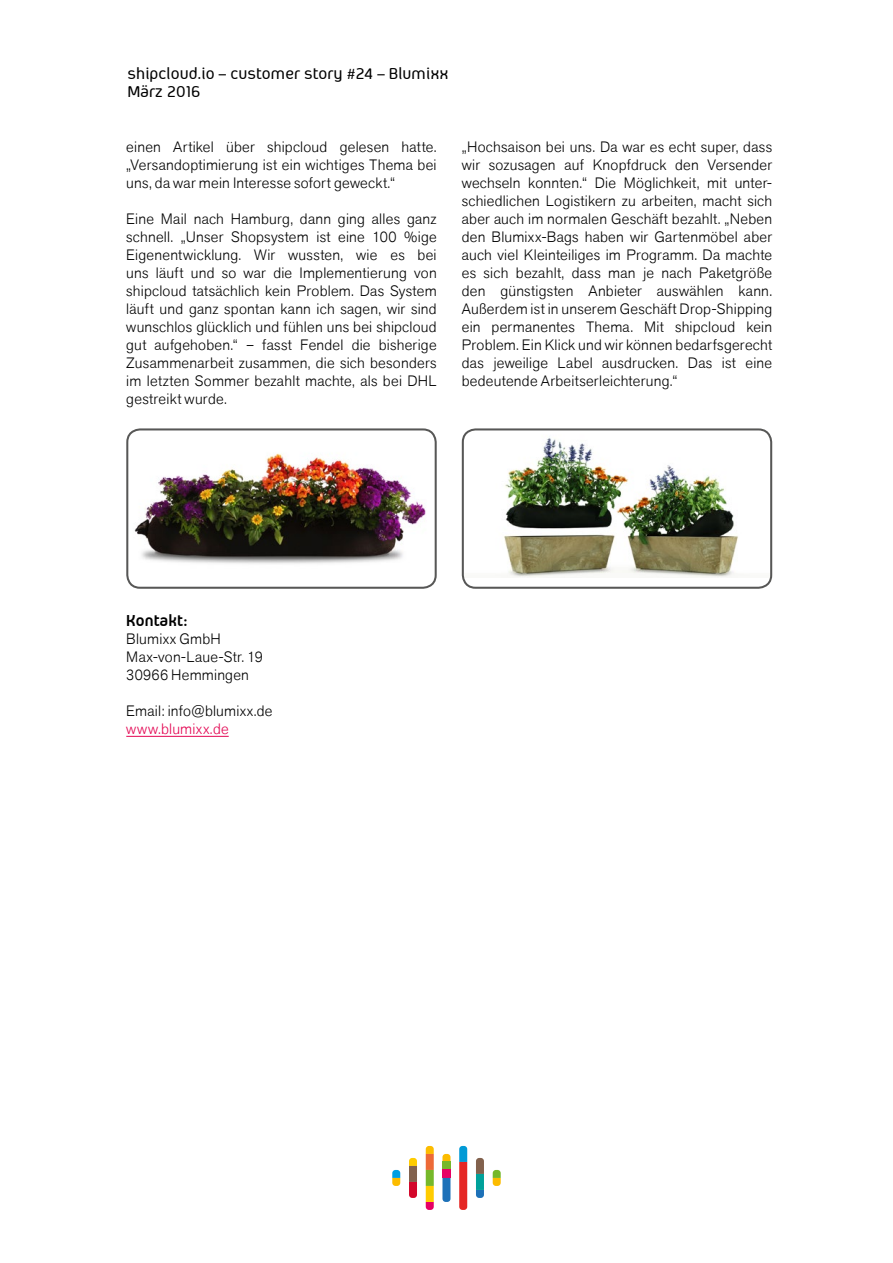
<style>
.page{position:relative;width:893px;height:1263px;background:#fff}
.page>*{position:absolute;margin:0;border:0;box-sizing:border-box;transform-origin:0 0}
.t1{font:500 18px/18px "Aeroportal";color:#000}
.t2{font:700 18px "Aeroportal";color:#000}
.t3{font:300 15px/18px "Akzid Grtsk Next";letter-spacing:.015em;color:#000;text-align:justify}
.t4{font:300 15px "Akzid Grtsk Next";letter-spacing:.015em;color:#e30552}
</style>
<div class="page">
<svg style="left:409px;top:1158px;width:8px;height:40px"></svg>
<svg style="left:392px;top:1170px;width:8px;height:16px"></svg>
<svg style="left:442px;top:1154px;width:8px;height:8px"></svg>
<div style="left:442px;top:1162px;width:8px;height:8px;background:#76b82a"></div>
<div style="left:442px;top:1170px;width:8px;height:8px;background:#e60064"></div>
<svg style="left:442px;top:1178px;width:8px;height:24px"></svg>
<svg style="left:426px;top:1146px;width:8px;height:64px"></svg>
<svg style="left:476px;top:1158px;width:8px;height:40px"></svg>
<svg style="left:493px;top:1170px;width:8px;height:16px"></svg>
<svg style="left:459px;top:1146px;width:8px;height:64px"></svg>
<img style="left:134px;top:453px;width:292px;height:111px">
<div style="left:126px;top:428px;width:311px;height:161px;border:2px solid #575756;border-radius:13px"></div>
<img style="left:465px;top:435px;width:304px;height:142px">
<div style="left:462px;top:428px;width:310px;height:161px;border:2px solid #575756;border-radius:13px"></div>
<hr style="left:126px;top:736px;width:103px;height:1px;background:#e30552">
<p class="t1" style="left:128px;top:64px;width:323px">shipcloud.io – customer story #24 – Blumixx<br>März 2016</p>
<p class="t3" style="left:126px;top:137px;width:312px">einen Artikel über shipcloud gelesen hatte. „Versandoptimierung ist ein wichtiges Thema bei uns, da war mein Interesse sofort geweckt.“</p>
<p class="t3" style="left:126px;top:209px;width:312px">Eine Mail nach Hamburg, dann ging alles ganz schnell. „Unser Shopsystem ist eine 100 %ige Eigenentwicklung. Wir wussten, wie es bei uns läuft und so war die Implementierung von shipcloud tatsächlich kein Problem. Das System läuft und ganz spontan kann ich sagen, wir sind wunschlos glücklich und fühlen uns bei shipcloud gut aufgehoben.“ – fasst Fendel die bisherige Zusammenarbeit zusammen, die sich besonders im letzten Sommer bezahlt machte, als bei DHL gestreikt wurde.</p>
<p class="t3" style="left:462px;top:137px;width:312px">„Hochsaison bei uns. Da war es echt super, dass wir sozusagen auf Knopfdruck den Versender wechseln konnten.“ Die Möglichkeit, mit unter&shy;schiedlichen Logistikern zu arbeiten, macht sich aber auch im normalen Geschäft bezahlt. „Neben den Blumixx-Bags haben wir Gartenmöbel aber auch viel Kleinteiliges im Programm. Da machte es sich bezahlt, dass man je nach Paketgröße den günstigsten Anbieter auswählen kann.<br>Außerdem ist in unserem Geschäft Drop-Shipping ein permanentes Thema. Mit shipcloud kein Problem. Ein Klick und wir können bedarfsgerecht das jeweilige Label ausdrucken. Das ist eine bedeutende Arbeitserleichterung.“</p>
<p class="t2" style="left:126px;top:611px;width:62px">Kontakt:</p>
<p class="t3" style="left:126px;top:630px;width:138px;text-align:left">Blumixx GmbH<br>Max-von-Laue-Str. 19<br>30966 Hemmingen</p>
<p class="t3" style="left:126px;top:702px;width:148px">Email: info@blumixx.de</p>
<p class="t4" style="left:126px;top:719px;width:104px">www.blumixx.de</p>
</div>
